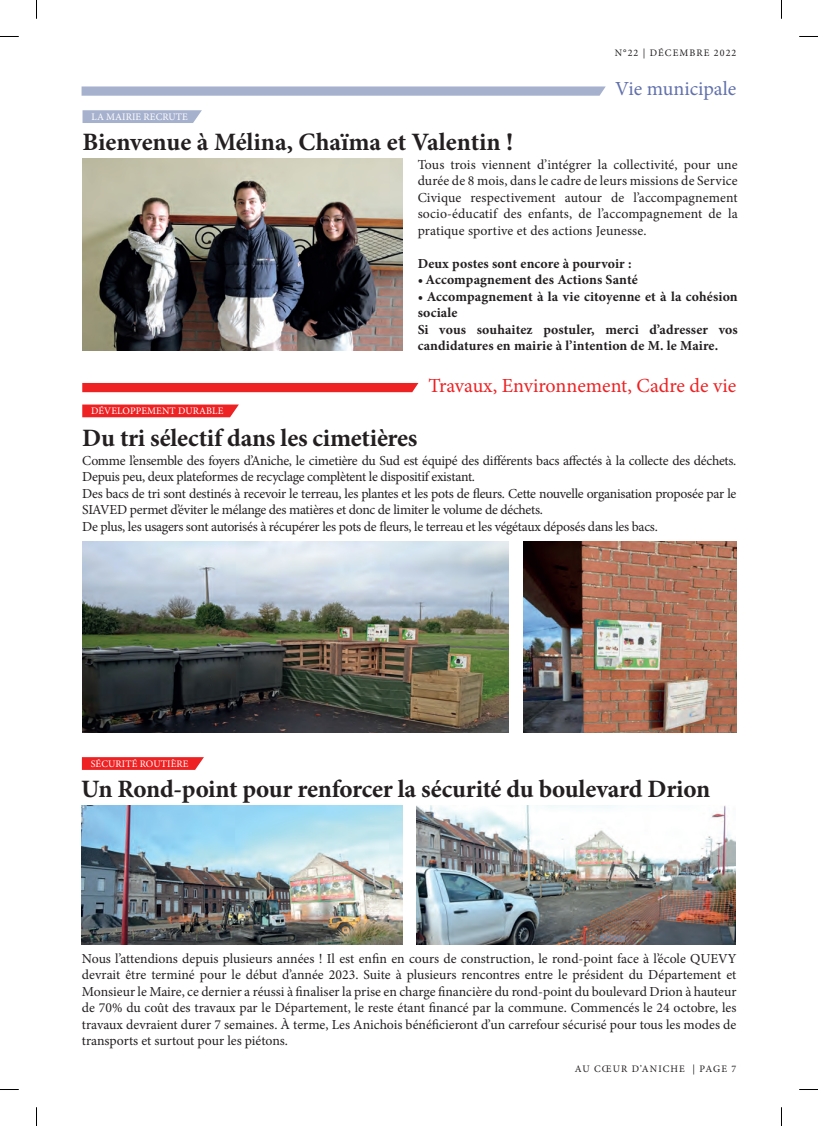
<style>
.page{position:relative;width:818px;height:1126px;background:#fff}
.page>*{position:absolute;margin:0;border:0;box-sizing:border-box;transform-origin:0 0}
.t1{font:700 25px "Minion Pro";letter-spacing:-.01em;color:#231f20}
.t2{font:20px "Minion Pro";color:#ee2123}
.t3{font:20px "Minion Pro";color:#6171ac}
.t4{font:13.75px/16.5px "Minion Pro";letter-spacing:-.02em;color:#231f20;text-align:justify}
.t5{font:700 13.75px/16.5px "Minion Pro";letter-spacing:.01em;color:#231f20}
.t6{font:10px "Minion Pro";letter-spacing:.01em;color:#fff}
.t7{font:10px "Minion Pro";letter-spacing:.11em;color:#231f20}
</style>
<div class="page">
<div style="left:82px;top:383px;width:336px;height:9px;background:#ee2123"></div>
<svg style="left:81px;top:86px;width:524px;height:10px;background:#adb7d1"></svg>
<svg style="left:82px;top:110px;width:120px;height:13px;background:#abb5d0"></svg>
<img style="left:82px;top:159px;width:320px;height:191px">
<svg style="left:82px;top:404px;width:157px;height:13px;background:#ef3032"></svg>
<img style="left:82px;top:541px;width:426px;height:191px">
<img style="left:523px;top:541px;width:213px;height:191px">
<svg style="left:82px;top:757px;width:122px;height:12px"></svg>
<img style="left:81px;top:805px;width:321px;height:139px">
<img style="left:416px;top:805px;width:319px;height:139px">
<svg style="left:0;top:36px;width:19px;height:1px"></svg>
<svg style="left:799px;top:36px;width:18px;height:1px"></svg>
<svg style="left:0;top:1089px;width:19px;height:1px"></svg>
<svg style="left:799px;top:1089px;width:18px;height:1px"></svg>
<svg style="left:36px;top:0;width:1px;height:19px"></svg>
<svg style="left:36px;top:1107px;width:1px;height:18px"></svg>
<p class="t7" style="left:614px;top:46px;width:123px">N°22 | DÉCEMBRE 2022</p>
<h2 class="t3" style="left:615px;top:76px;width:123px">Vie municipale</h2>
<p class="t6" style="left:91px;top:110px;width:98px">LA MAIRIE RECRUTE</p>
<h1 class="t1" style="left:82px;top:124px;width:432px">Bienvenue à Mélina, Chaïma et Valentin !</h1>
<p class="t4" style="left:417px;top:156px;width:321px">Tous trois viennent d’intégrer la collectivité, pour une durée de 8 mois, dans le cadre de leurs missions de Service Civique respectivement autour de l’accompagnement socio-éducatif des enfants, de l’accompagnement de la pratique sportive et des actions Jeunesse.</p>
<p class="t5" style="left:417px;top:255px;width:215px">Deux postes sont encore à pourvoir :</p>
<p class="t5" style="left:417px;top:271px;width:221px">• Accompagnement des Actions Santé</p>
<p class="t5" style="left:417px;top:288px;width:321px">• Accompagnement à la vie citoyenne et à la cohésion sociale<br>Si vous souhaitez postuler, merci d’adresser vos candidatures en mairie à l’intention de M. le Maire.</p>
<h2 class="t2" style="left:428px;top:372px;width:309px">Travaux, Environnement, Cadre de vie</h2>
<p class="t6" style="left:91px;top:404px;width:134px">DÉVELOPPEMENT DURABLE</p>
<h1 class="t1" style="left:82px;top:420px;width:336px">Du tri sélectif dans les cimetières</h1>
<p class="t4" style="left:82px;top:452px;width:655px;text-align:left">Comme l’ensemble des foyers d’Aniche, le cimetière du Sud est équipé des différents bacs affectés à la collecte des déchets.<br>Depuis peu, deux plateformes de recyclage complètent le dispositif existant.<br>Des bacs de tri sont destinés à recevoir le terreau, les plantes et les pots de fleurs. Cette nouvelle organisation proposée par le SIAVED permet d’éviter le mélange des matières et donc de limiter le volume de déchets.<br>De plus, les usagers sont autorisés à récupérer les pots de fleurs, le terreau et les végétaux déposés dans les bacs.</p>
<p class="t6" style="left:91px;top:757px;width:99px">SÉCURITÉ ROUTIÈRE</p>
<h1 class="t1" style="left:81px;top:771px;width:630px">Un Rond-point pour renforcer la sécurité du boulevard Drion</h1>
<p class="t4" style="left:82px;top:949px;width:655px">Nous l’attendions depuis plusieurs années ! Il est enfin en cours de construction, le rond-point face à l’école QUEVY devrait être terminé pour le début d’année 2023. Suite à plusieurs rencontres entre le président du Département et Monsieur le Maire, ce dernier a réussi à finaliser la prise en charge financière du rond-point du boulevard Drion à hauteur de 70% du coût des travaux par le Département, le reste étant financé par la commune. Commencés le 24 octobre, les travaux devraient durer 7 semaines. À terme, Les Anichois bénéficieront d’un carrefour sécurisé pour tous les modes de transports et surtout pour les piétons.</p>
<p class="t7" style="left:574px;top:1061px;width:163px">AU CŒUR D’ANICHE | PAGE 7</p>
</div>
